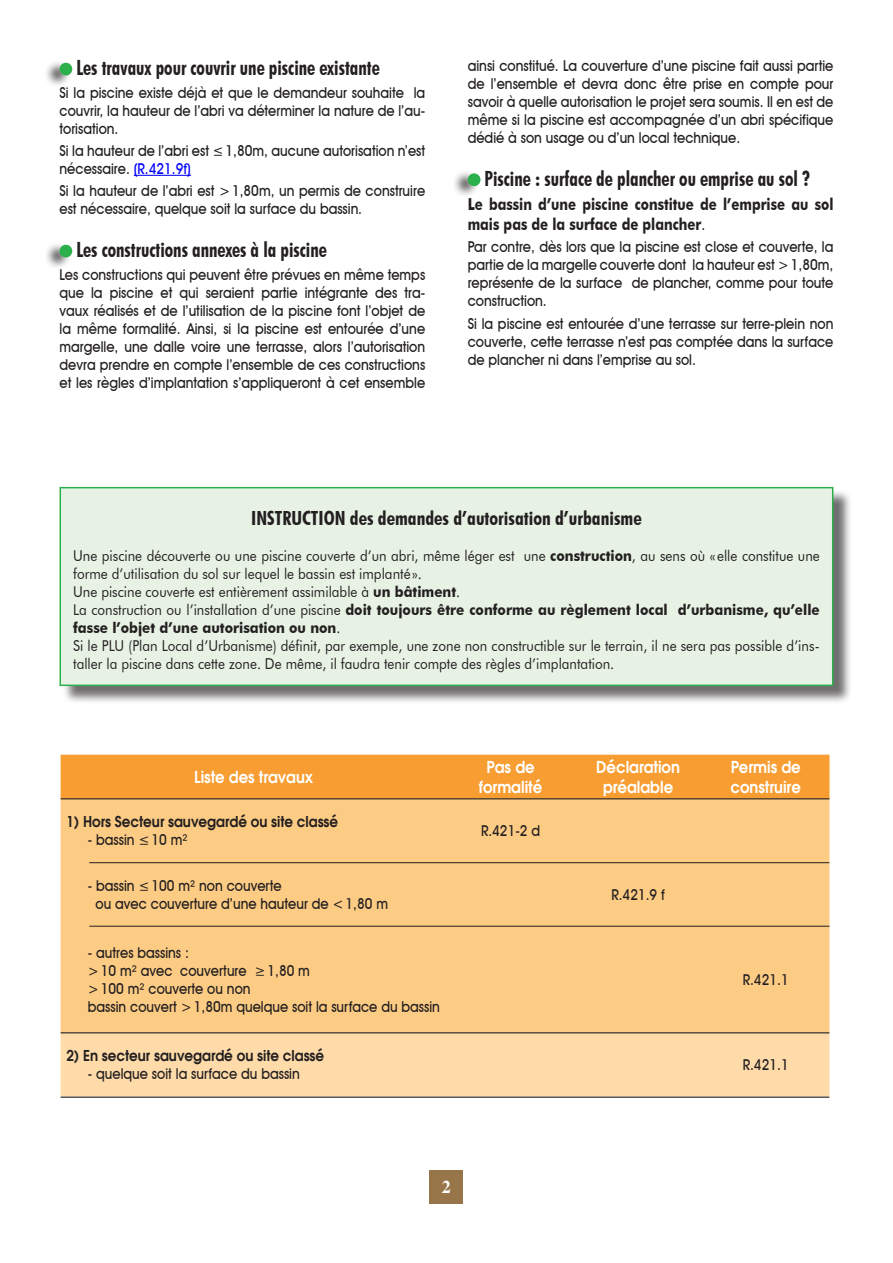
<style>
.page{position:relative;width:893px;height:1263px;background:#fff}
.page>*{position:absolute;margin:0;border:0;box-sizing:border-box;transform-origin:0 0}
.t1{font:700 condensed 21px "Futura BT";color:#231f20;scale:.9 1}
.t2{font:700 condensed 19.5px "Futura BT";color:#231f20}
.t3{font:700 18px "Times";color:#fff}
.t4{font:700 16.5px/19.8px "Futura BT";color:#231f20;scale:.8 1}
.t5{font:600 16.5px "Avant Garde";color:#fff;scale:.9 1}
.t6{font:500 15px/18px "Avant Garde IT Cby BT";color:#231f20;text-align:justify;scale:.9 1}
.t7{font:15px/18px "Futura BT";color:#231f20;scale:.9 1}
.t8{font:700 15px/18px "Futura BT";color:#231f20;scale:.9 1}
.t9{font:600 15px "Avant Garde";color:#231f20;scale:.9 1}
.s1{color:#00f}
.s2{font-family:"Avant Garde IT Cby BT";font-weight:500;font-size:15px}
.s3{font-weight:700}
.s4{font-weight:400}
</style>
<div class="page">
<div style="left:62px;top:489px;width:790px;height:216px;background:#231f20;opacity:.65"></div>
<div style="left:60px;top:487px;width:773px;height:199px;background:#e7f2e5;border:2px solid #2cb04b"></div>
<hr style="left:134px;top:175px;width:57px;height:1px;background:#00f">
<div style="left:43px;top:59px;width:28px;height:28px;background:#231f20;opacity:.75"></div>
<div style="left:60px;top:63px;width:12px;height:12px;background:#2cb04b;border-radius:50%"></div>
<div style="left:43px;top:241px;width:28px;height:28px;background:#231f20;opacity:.75"></div>
<div style="left:60px;top:245px;width:12px;height:12px;background:#2cb04b;border-radius:50%"></div>
<div style="left:451px;top:169px;width:28px;height:28px;background:#231f20;opacity:.75"></div>
<div style="left:468px;top:173px;width:12px;height:13px;background:#2cb04b;border-radius:50%"></div>
<div style="left:430px;top:1170px;width:33px;height:33px;background:#987548"></div>
<div style="left:61px;top:755px;width:768px;height:43px;background:#f89d31"></div>
<div style="left:61px;top:799px;width:768px;height:233px;background:#fdcc84"></div>
<div style="left:61px;top:1033px;width:768px;height:63px;background:#fedba9"></div>
<hr style="left:61px;top:1032px;width:768px;height:1px;background:#231f20">
<hr style="left:61px;top:1096px;width:768px;height:2px;background:#231f20">
<hr style="left:61px;top:798px;width:768px;height:1px;background:#231f20">
<hr style="left:89px;top:926px;width:740px;height:1px;background:#231f20">
<hr style="left:89px;top:862px;width:740px;height:1px;background:#231f20">
<p class="t1" style="left:76px;top:55px;width:339px">Les travaux pour couvrir une piscine existante</p>
<p class="t6" style="left:60px;top:83px;width:408px">Si la piscine existe déjà et que le demandeur souhaite la couvrir, la hauteur de l’abri va déterminer la nature de l’au&shy;torisation.</p>
<p class="t6" style="left:60px;top:142px;width:408px">Si la hauteur de l’abri est ≤1,80m, aucune autorisation n’est nécessaire. <span class="s1">(R.421.9f)</span></p>
<p class="t6" style="left:60px;top:182px;width:408px">Si la hauteur de l’abri est &gt;1,80m, un permis de construire est nécessaire, quelque soit la surface du bassin.</p>
<p class="t1" style="left:76px;top:237px;width:280px">Les constructions annexes à la piscine</p>
<p class="t6" style="left:60px;top:265px;width:408px">Les constructions qui peuvent être prévues en même temps que la piscine et qui seraient partie intégrante des tra&shy;vaux réalisés et de l’utilisation de la piscine font l’objet de la même formalité. Ainsi, si la piscine est entourée d’une margelle, une dalle voire une terrasse, alors l’autorisation devra prendre en compte l’ensemble de ces constructions et les règles d’implantation s’appliqueront à cet ensemble</p>
<p class="t6" style="left:468px;top:56px;width:408px">ainsi constitué. La couverture d’une piscine fait aussi partie de l’ensemble et devra donc être prise en compte pour savoir à quelle autorisation le projet sera soumis. Il en est de même si la piscine est accompagnée d’un abri spécifique dédié à son usage ou d’un local technique.</p>
<p class="t1" style="left:485px;top:166px;width:363px">Piscine : surface de plancher ou emprise au sol ?</p>
<p class="t4" style="left:468px;top:194px;width:459px">Le bassin d’une piscine constitue de l’emprise au sol mais pas de la surface de plancher<span class="s2">.</span></p>
<p class="t6" style="left:468px;top:238px;width:408px">Par contre, dès lors que la piscine est close et couverte, la partie de la margelle couverte dont la hauteur est &gt;1,80m, représente de la surface de plancher, comme pour toute construction.</p>
<p class="t6" style="left:468px;top:314px;width:408px">Si la piscine est entourée d’une terrasse sur terre-plein non couverte, cette terrasse n’est pas comptée dans la surface de plancher ni dans l’emprise au sol.</p>
<p class="t2" style="left:251px;top:506px;width:392px">INSTRUCTION des demandes d’autorisation d’urbanisme</p>
<p class="t7" style="left:73px;top:546px;width:831px">Une piscine découverte ou une piscine couverte d’un abri, même léger est une <span class="s3">construction</span>, au sens où «elle constitue une forme d’utilisation du sol sur lequel le bassin est implanté».</p>
<p class="t7" style="left:73px;top:582px;width:432px">Une piscine couverte est entièrement assimilable à <span class="s3">un bâtiment</span>.</p>
<p class="t8" style="left:73px;top:600px;width:831px"><span class="s4">La construction ou l’installation d’une piscine</span> doit toujours être conforme au règlement local d’urbanisme, qu’elle fasse l’objet d’une autorisation ou non<span class="s4">.</span></p>
<p class="t7" style="left:73px;top:636px;width:831px">Si le PLU (Plan Local d’Urbanisme) définit, par exemple, une zone non constructible sur le terrain, il ne sera pas possible d’ins&shy;taller la piscine dans cette zone. De même, il faudra tenir compte des règles d’implantation.</p>
<p class="t5" style="left:194px;top:766px;width:134px">Liste des travaux</p>
<p class="t9" style="left:67px;top:812px;width:303px">1) Hors Secteur sauvegardé ou site classé</p>
<p class="t6" style="left:88px;top:831px;width:112px">- bassin ≤10 m²</p>
<p class="t6" style="left:88px;top:877px;width:217px">- bassin ≤100 m² non couverte</p>
<p class="t6" style="left:96px;top:895px;width:326px">ou avec couverture d’une hauteur de &lt;1,80 m</p>
<p class="t6" style="left:88px;top:944px;width:114px">- autres bassins :</p>
<p class="t6" style="left:88px;top:962px;width:248px">&gt;10 m² avec couverture ≥1,80 m</p>
<p class="t6" style="left:88px;top:980px;width:182px">&gt;100 m² couverte ou non</p>
<p class="t6" style="left:88px;top:998px;width:393px">bassin couvert &gt;1,80m quelque soit la surface du bassin</p>
<p class="t9" style="left:67px;top:1046px;width:288px">2) En secteur sauvegardé ou site classé</p>
<p class="t6" style="left:88px;top:1065px;width:237px">- quelque soit la surface du bassin</p>
<p class="t5" style="left:486px;top:756px;width:55px">Pas de</p>
<p class="t5" style="left:479px;top:776px;width:72px">formalité</p>
<p class="t6" style="left:481px;top:822px;width:67px">R.421-2 d</p>
<p class="t3" style="left:442px;top:1176px;width:10px">2</p>
<p class="t5" style="left:596px;top:756px;width:95px">Déclaration</p>
<p class="t5" style="left:603px;top:776px;width:79px">préalable</p>
<p class="t6" style="left:611px;top:886px;width:61px">R.421.9 f</p>
<p class="t5" style="left:731px;top:756px;width:79px">Permis de</p>
<p class="t5" style="left:730px;top:776px;width:80px">construire</p>
<p class="t6" style="left:743px;top:971px;width:53px">R.421.1</p>
<p class="t6" style="left:743px;top:1056px;width:53px">R.421.1</p>
</div>
